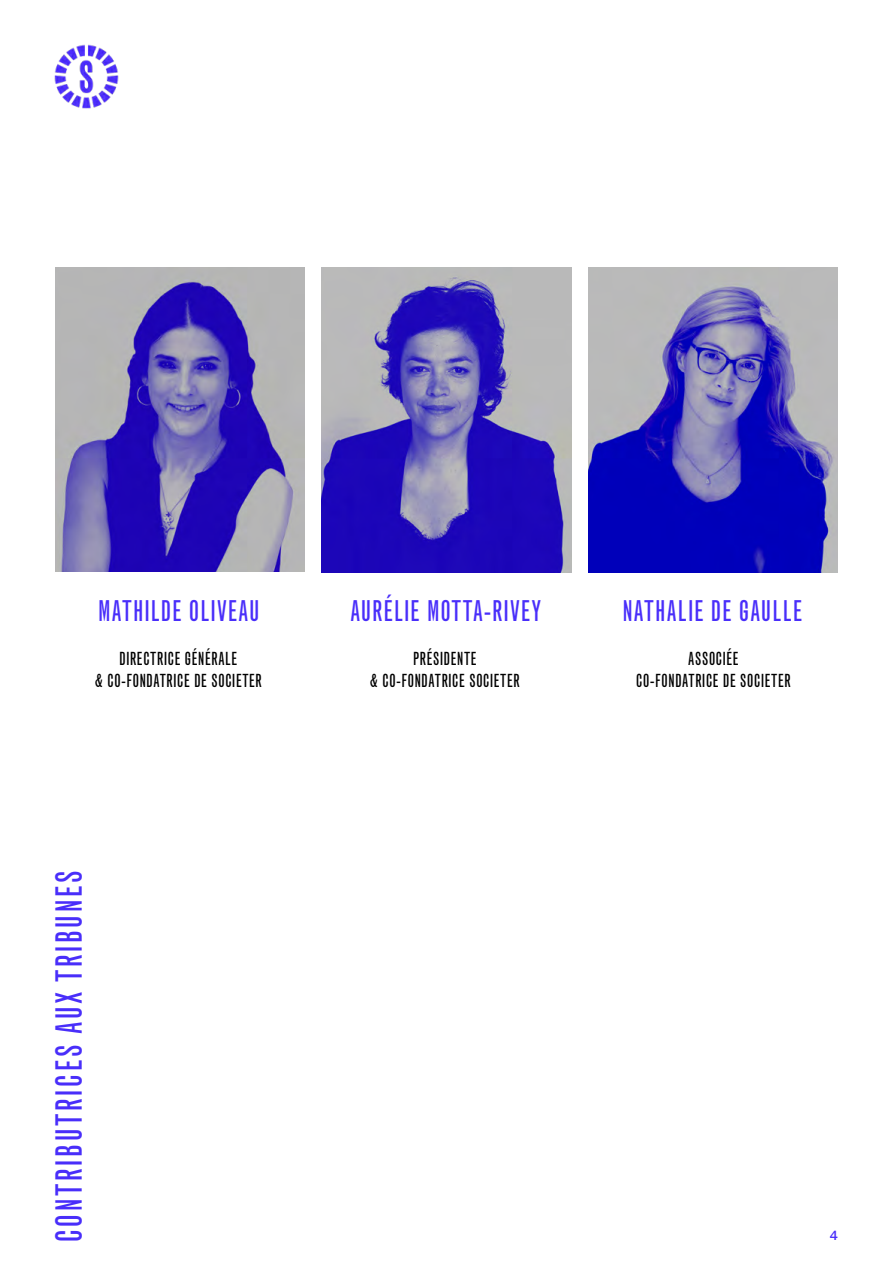
<style>
.page{position:relative;width:893px;height:1276px;background:#fff}
.page>*{position:absolute;margin:0;border:0;box-sizing:border-box;transform-origin:0 0}
.t1{font:36px "Grotesque MT Std Extra Cond";letter-spacing:.08em;color:#492efa}
.t2{font:28.5px "Grotesque MT Std Extra Cond";letter-spacing:.05em;color:#492efa}
.t3{font:18px/21.8px "Grotesque MT Std Extra Cond";letter-spacing:.04em;color:#000;text-align:center}
.t4{font:500 12px "Garnett";color:#492efa}
</style>
<div class="page">
<img style="left:322px;top:268px;width:249px;height:304px">
<img style="left:55px;top:268px;width:250px;height:304px">
<img style="left:588px;top:268px;width:250px;height:304px">
<img style="left:54px;top:44px;width:65px;height:65px">
<h2 class="t2" style="left:99px;top:593px;width:162px">MATHILDE OLIVEAU</h2>
<h2 class="t2" style="left:350px;top:593px;width:192px">AURÉLIE MOTTA-RIVEY</h2>
<p class="t3" style="left:95px;top:648px;width:168px">DIRECTRICE GÉNÉRALE<br>&amp; CO-FONDATRICE DE SOCIETER</p>
<p class="t3" style="left:370px;top:648px;width:151px">PRÉSIDENTE<br>&amp; CO-FONDATRICE SOCIETER</p>
<h1 class="t1" style="left:47px;top:1242px;width:373px;rotate:-90deg">CONTRIBUTRICES AUX TRIBUNES</h1>
<h2 class="t2" style="left:623px;top:593px;width:181px">NATHALIE DE GAULLE</h2>
<p class="t3" style="left:636px;top:648px;width:156px">ASSOCIÉE<br>CO-FONDATRICE DE SOCIETER</p>
<p class="t4" style="left:830px;top:1227px;width:9px">4</p>
</div>
